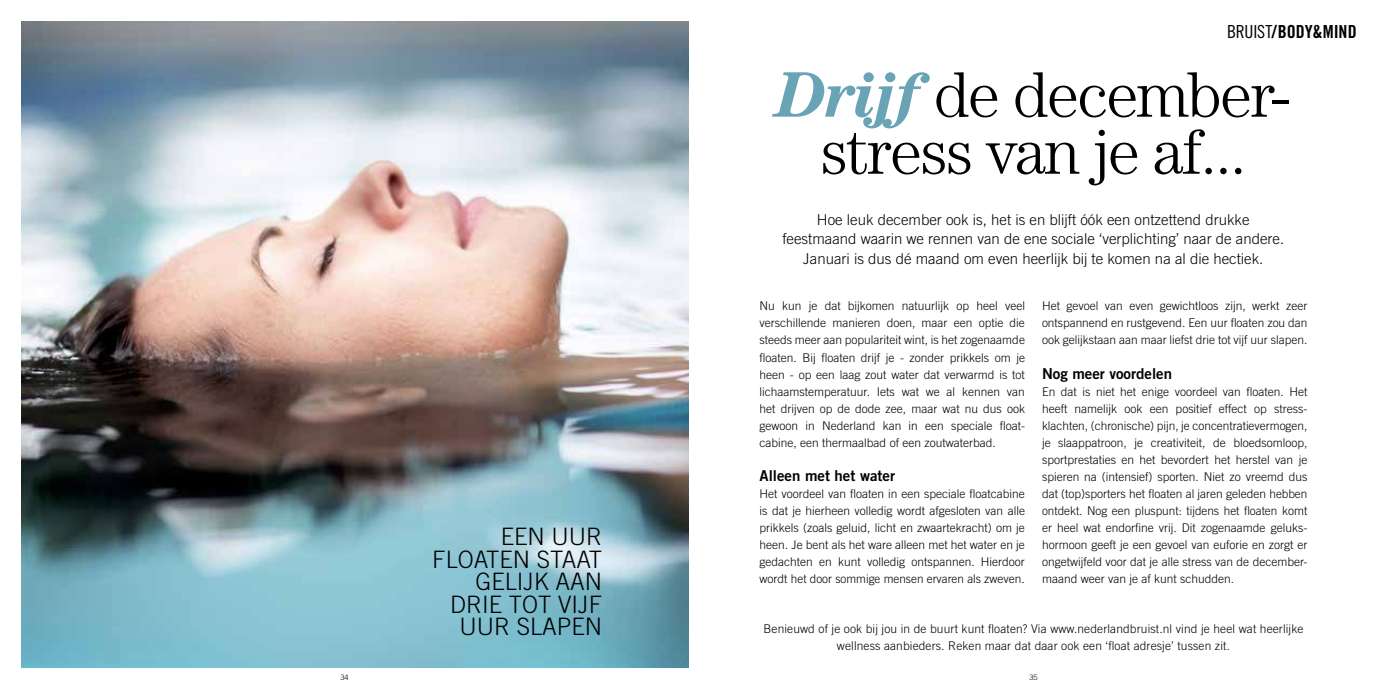
<style>
.page{position:relative;width:1378px;height:689px;background:#fff}
.page>*{position:absolute;margin:0;border:0;box-sizing:border-box;transform-origin:0 0}
.t1{font:300 64.5px/57px "Century Std";letter-spacing:-.03em;color:#000;text-align:center}
.t2{font:300 24px/22.5px "Trade Gothic LT Std";color:#000;text-align:right}
.t3{font:18px "Trade Gothic LT Std Bd Cn 20";color:#000}
.t4{font:300 15px/19.5px "Trade Gothic LT Std";color:#000;text-align:center}
.t5{font:15px "Trade Gothic LT Std Bd 2";color:#000}
.t6{font:300 12px/17px "Trade Gothic LT Std";color:#000;text-align:justify}
.t7{font:300 7.5px "Trade Gothic LT Std";color:#000}
.s1{font-family:"Trade Gothic LT Std Cn 18"}
.s2{font-weight:700;font-style:italic;color:#69a4b6}
</style>
<div class="page">
<img style="left:21px;top:21px;width:668px;height:647px">
<h2 class="t2" style="left:432px;top:525px;width:171px">EEN UUR<br>FLOATEN STAAT<br>GELIJK AAN<br>DRIE TOT VIJF<br>UUR SLAPEN</h2>
<h3 class="t3" style="left:1227px;top:21px;width:131px"><span class="s1">BRUIST</span>/BODY&amp;MIND</h3>
<h1 class="t1" style="left:775px;top:65px;width:517px"><span class="s2">Drijf</span> de december&shy;stress van je af...</h1>
<p class="t4" style="left:782px;top:209px;width:503px">Hoe leuk december ook is, het is en blijft óók een ontzettend drukke feestmaand waarin we rennen van de ene sociale ‘verplichting’ naar de andere.<br>Januari is dus dé maand om even heerlijk bij te komen na al die hectiek.</p>
<p class="t6" style="left:1042px;top:297px;width:267px">Het gevoel van even gewichtloos zijn, werkt zeer ontspannend en rustgevend. Een uur floaten zou dan ook gelijkstaan aan maar liefst drie tot vijf uur slapen.</p>
<p class="t5" style="left:1042px;top:364px;width:131px">Nog meer voordelen</p>
<p class="t6" style="left:1042px;top:383px;width:267px">En dat is niet het enige voordeel van floaten. Het heeft namelijk ook een positief effect op stress&shy;klachten, (chronische) pijn, je concentratie vermogen, je slaappatroon, je creativiteit, de bloeds omloop, sportprestaties en het bevordert het herstel van je spieren na (intensief) sporten. Niet zo vreemd dus dat (top)sporters het floaten al jaren geleden hebben ontdekt. Nog een pluspunt: tijdens het floaten komt er heel wat endorfine vrij. Dit zogenaamde geluks&shy;hormoon geeft je een gevoel van euforie en zorgt er ongetwijfeld voor dat je alle stress van de december&shy;maand weer van je af kunt schudden.</p>
<p class="t6" style="left:759px;top:297px;width:267px">Nu kun je dat bijkomen natuurlijk op heel veel verschillende manieren doen, maar een optie die steeds meer aan populariteit wint, is het zogenaamde floaten. Bij floaten drijf je - zonder prikkels om je heen - op een laag zout water dat verwarmd is tot lichaamstemperatuur. Iets wat we al kennen van het drijven op de dode zee, maar wat nu dus ook gewoon in Nederland kan in een speciale float&shy;cabine, een thermaalbad of een zoutwaterbad.</p>
<p class="t5" style="left:759px;top:466px;width:137px">Alleen met het water</p>
<p class="t6" style="left:759px;top:485px;width:267px">Het voordeel van floaten in een speciale floatcabine is dat je hierheen volledig wordt afgesloten van alle prikkels (zoals geluid, licht en zwaartekracht) om je heen. Je bent als het ware alleen met het water en je gedachten en kunt volledig ontspannen. Hierdoor wordt het door sommige mensen ervaren als zweven.</p>
<p class="t6" style="left:763px;top:620px;width:541px;text-align:center">Benieuwd of je ook bij jou in de buurt kunt floaten? Via www.nederlandbruist.nl vind je heel wat heerlijke wellness aanbieders. Reken maar dat daar ook een ‘float adresje’ tussen zit.</p>
<p class="t7" style="left:340px;top:672px;width:10px">34</p>
<p class="t7" style="left:1029px;top:672px;width:10px">35</p>
</div>
